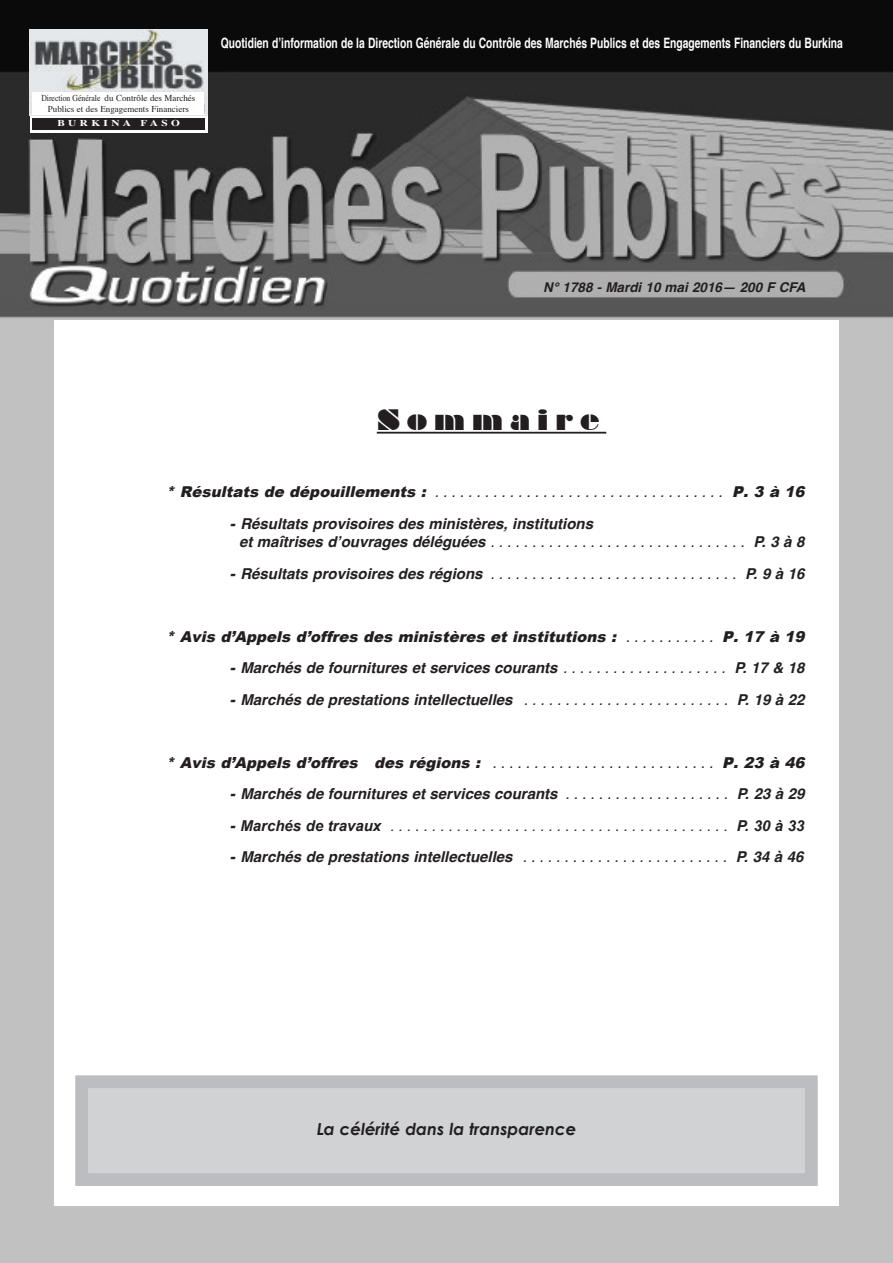
<style>
.page{position:relative;width:893px;height:1263px;background:#fff}
.page>*{position:absolute;margin:0;border:0;box-sizing:border-box;transform-origin:0 0}
.t1{font:27px "Braggadocio";letter-spacing:.25em;color:#231f20}
.t2{font:italic 700 16.5px "Century Gothic";color:#231f20}
.t3{font:italic 700 15px/18px "Helvetica";color:#231f20}
.t4{font:italic 900 15px "Arial";color:#231f20}
.t5{font:italic 15px "Helvetica";color:#231f20}
.t6{font:italic 15px "Arial";color:#231f20}
.t7{font:700 14.25px "Helvetica";color:#fff;scale:.72 1}
.t8{font:italic 700 13.5px "Helvetica";color:#231f20}
.t9{font:9px/10.8px "Times";color:#231f20;text-align:center;scale:.86 1}
.t10{font:700 9px "Times";letter-spacing:.3em;color:#fff;scale:1.26 1}
.s1{font-family:"Arial";font-weight:900}
.s2{font-weight:400}
.s3{font-family:"Helvetica";font-weight:400}
.s4{font-weight:900}
.s5{font-weight:700}
</style>
<div class="page">
<img style="left:0;top:0;width:893px;height:1263px">
<div style="left:30px;top:30px;width:177px;height:103px;background:#fff"></div>
<img style="left:30px;top:30px;width:177px;height:86px">
<div style="left:54px;top:320px;width:785px;height:886px;background:#fff"></div>
<div style="left:32px;top:118px;width:173px;height:12px;background:#231f20"></div>
<div style="left:32px;top:93px;width:172px;height:22px;background:#fff"></div>
<div style="left:88px;top:1088px;width:717px;height:85px;background:#d1d2d4"></div>
<div style="left:75px;top:1075px;width:743px;height:111px;border:13px solid #bcbdc0"></div>
<hr style="left:377px;top:432px;width:229px;height:2px;background:#231f20">
<p class="t9" style="left:41px;top:93px;width:181px">Direction Générale du Contrôle des Marchés<br>Publics et des Engagements Financiers</p>
<p class="t10" style="left:57px;top:119px;width:99px">BURKINA FASO</p>
<p class="t7" style="left:221px;top:37px;width:865px">Quotidien d’information de la Direction Générale du Contrôle des Marchés Publics et des Engagements Financiers du Burkina</p>
<p class="t8" style="left:543px;top:282px;width:264px">N° 1788 - Mardi 10 mai 2016— 200 F CFA</p>
<h1 class="t1" style="left:377px;top:409px;width:224px">Sommaire</h1>
<p class="t5" style="left:166px;top:486px;width:643px"><span class="s1">* Résultats de dépouillements :</span> . . . . . . . . . . . . . . . . . . . . . . . . . . . . . . . . . . . <span class="s1">P. 3 à 16</span></p>
<p class="t3" style="left:239px;top:516px;width:567px;text-indent:-9px"><span class="s1">-</span> Résultats provisoires des ministères, institutions<br>et maîtrises d’ouvrages déléguées <span class="s2">. . . . . . . . . . . . . . . . . . . . . . . . . . . . . . .</span> P. 3 à 8</p>
<p class="t3" style="left:230px;top:565px;width:576px"><span class="s1">-</span> Résultats provisoires des régions <span class="s2">. . . . . . . . . . . . . . . . . . . . . . . . . . . . . .</span> P. 9 à 16</p>
<p class="t4" style="left:166px;top:625px;width:643px">* Avis d’Appels d’offres des ministères et institutions : <span class="s3">. . . . . . . . . . .</span> P. 17 à 19</p>
<p class="t3" style="left:230px;top:660px;width:576px"><span class="s1">-</span> Marchés de fournitures et services courants <span class="s2">. . . . . . . . . . . . . . . . . . . .</span> P. 17 &amp; 18</p>
<p class="t3" style="left:230px;top:691px;width:576px"><span class="s1">-</span> Marchés de prestations intellectuelles <span class="s2">. . . . . . . . . . . . . . . . . . . . . . . . .</span> P. 19 à 22</p>
<p class="t4" style="left:166px;top:751px;width:643px">* Avis d’Appels d’offres des régions : <span class="s3">. . . . . . . . . . . . . . . . . . . . . . . . . . .</span> P. 23 à 46</p>
<p class="t3" style="left:230px;top:786px;width:576px"><span class="s1">-</span> Marchés de fournitures et services courants <span class="s2">. . . . . . . . . . . . . . . . . . . .</span> P. 23 à 29</p>
<p class="t6" style="left:230px;top:817px;width:576px"><span class="s4">-</span> <span class="s5">Marchés de travaux</span> . . . . . . . . . . . . . . . . . . . . . . . . . . . . . . . . . . . . . . . . . <span class="s5">P. 30 à 33</span></p>
<p class="t3" style="left:230px;top:849px;width:575px"><span class="s1">-</span> Marchés de prestations intellectuelles <span class="s2">. . . . . . . . . . . . . . . . . . . . . . . . .</span> P. 34 à 46</p>
<p class="t2" style="left:317px;top:1118px;width:261px">La célérité dans la transparence</p>
</div>
